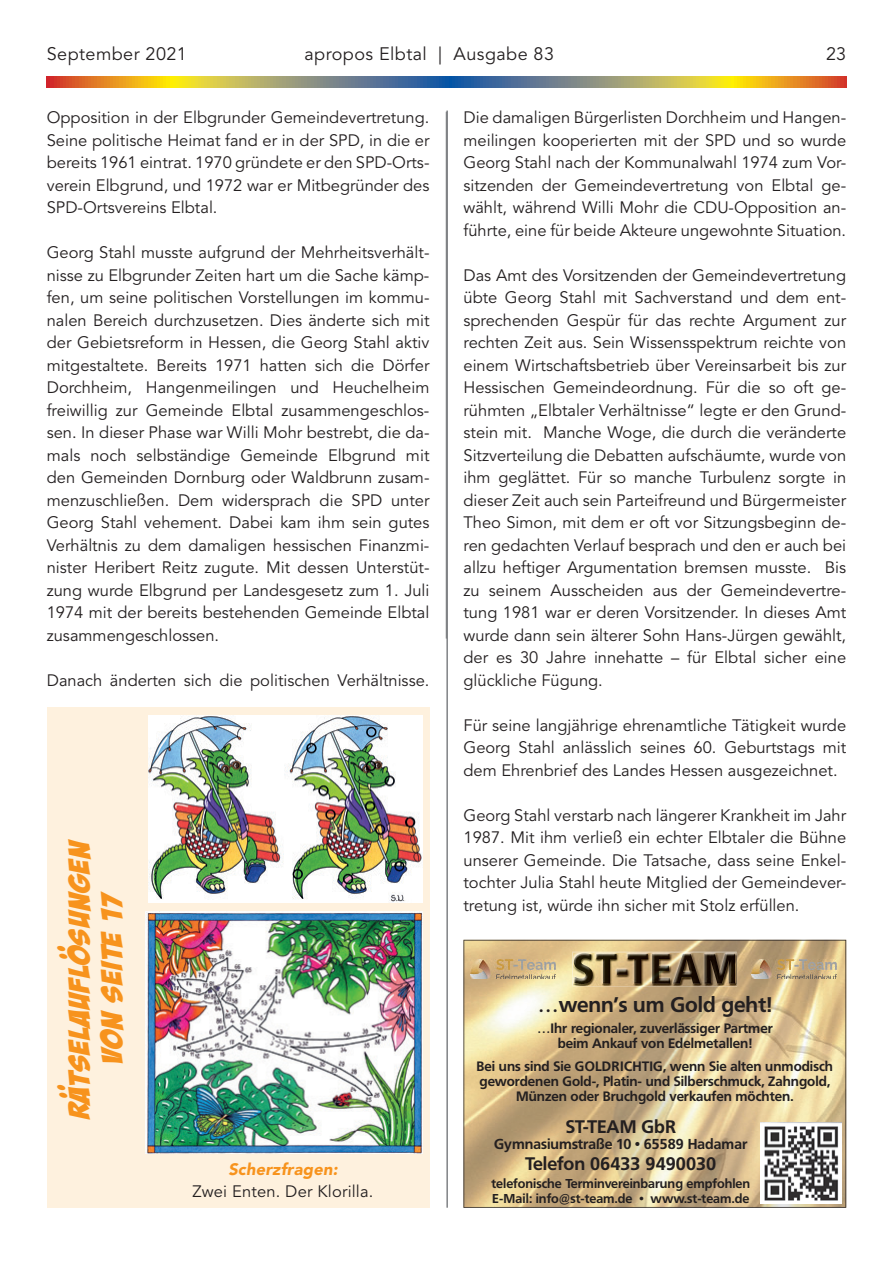
<style>
.page{position:relative;width:893px;height:1263px;background:#fff}
.page>*{position:absolute;margin:0;border:0;box-sizing:border-box;transform-origin:0 0}
.t1{font:29.4px/32.7px "Bada Boom BB";color:#f7931d;text-align:center;scale:1.25 1}
.t2{font:700 21px "Frutiger BQ";color:#231f20}
.t3{font:18px "Avenir LT Std";letter-spacing:.025em;color:#231f20}
.t4{font:700 18px "Frutiger BQ";color:#231f20}
.t5{font:16.5px/22.5px "Avenir LT Std";color:#231f20;text-align:justify}
.t6{font:italic 900 16.5px "Avenir LT Std";letter-spacing:.01em;color:#f7931d}
.t7{font:700 14.25px "Frutiger BQ";color:#231f20}
.t8{font:700 13.5px/15px "Frutiger BQ";color:#231f20;text-align:center}
.t9{font:700 12.75px/15px "Frutiger BQ";color:#231f20}
</style>
<div class="page">
<svg style="left:47px;top:77px;width:799px;height:10px;background:#a6955c"></svg>
<hr style="left:446px;top:111px;width:2px;height:1097px;background:#808285">
<div style="left:47px;top:707px;width:382px;height:501px;background:#fef1de"></div>
<svg style="left:463px;top:940px;width:383px;height:268px;background:#d4bb8e"></svg>
<img style="left:761px;top:1123px;width:80px;height:80px">
<img style="left:572px;top:952px;width:165px;height:34px">
<img style="left:573px;top:952px;width:164px;height:32px">
<img style="left:574px;top:953px;width:161px;height:31px">
<img style="left:471px;top:959px;width:85px;height:20px">
<img style="left:752px;top:959px;width:85px;height:20px">
<img style="left:148px;top:716px;width:274px;height:186px">
<img style="left:146px;top:912px;width:276px;height:241px">
<p class="t3" style="left:47px;top:44px;width:142px">September 2021</p>
<p class="t3" style="left:304px;top:44px;width:251px">apropos Elbtal | Ausgabe 83</p>
<p class="t3" style="left:826px;top:44px;width:22px">23</p>
<p class="t5" style="left:47px;top:107px;width:384px">Opposition in der Elbgrunder Gemeindevertretung.<br>Seine politische Heimat fand er in der SPD, in die er bereits 1961 eintrat. 1970 gründete er den SPD-Orts&shy;verein Elbgrund, und 1972 war er Mitbegründer des SPD-Ortsvereins Elbtal.</p>
<p class="t5" style="left:47px;top:242px;width:384px">Georg Stahl musste aufgrund der Mehrheitsverhält&shy;nisse zu Elbgrunder Zeiten hart um die Sache kämp&shy;fen, um seine politischen Vorstellungen im kommu&shy;nalen Bereich durchzusetzen. Dies änderte sich mit der Gebietsreform in Hessen, die Georg Stahl aktiv mitgestaltete. Bereits 1971 hatten sich die Dörfer Dorchheim, Hangenmeilingen und Heuchelheim freiwillig zur Gemeinde Elbtal zusammengeschlos&shy;sen. In dieser Phase war Willi Mohr bestrebt, die da&shy;mals noch selbständige Gemeinde Elbgrund mit den Gemeinden Dornburg oder Waldbrunn zusam&shy;menzuschließen. Dem widersprach die SPD unter Georg Stahl vehement. Dabei kam ihm sein gutes Verhältnis zu dem damaligen hessischen Finanzmi&shy;nister Heribert Reitz zugute. Mit dessen Unterstüt&shy;zung wurde Elbgrund per Landesgesetz zum 1. Juli 1974 mit der bereits bestehenden Gemeinde Elbtal zusammengeschlossen.</p>
<p class="t5" style="left:47px;top:669px;width:384px">Danach änderten sich die politischen Verhältnisse.</p>
<h1 class="t1" style="left:63px;top:1118px;width:226px;rotate:-90deg">RATSELAUFLOSUNGEN von Seite 17</h1>
<p class="t6" style="left:228px;top:1159px;width:111px">Scherzfragen:</p>
<p class="t5" style="left:193px;top:1181px;width:182px">Zwei Enten. Der Klorilla.</p>
<p class="t5" style="left:463px;top:107px;width:384px">Die damaligen Bürgerlisten Dorchheim und Hangen&shy;meilingen kooperierten mit der SPD und so wurde Georg Stahl nach der Kommunalwahl 1974 zum Vor&shy;sitzenden der Gemeindevertretung von Elbtal ge&shy;wählt, während Willi Mohr die CDU-Opposition an&shy;führte, eine für beide Akteure ungewohnte Situation.</p>
<p class="t5" style="left:463px;top:264px;width:384px">Das Amt des Vorsitzenden der Gemeindevertretung übte Georg Stahl mit Sachverstand und dem ent&shy;sprechenden Gespür für das rechte Argument zur rechten Zeit aus. Sein Wissensspektrum reichte von einem Wirtschaftsbetrieb über Vereinsarbeit bis zur Hessischen Gemeindeordnung. Für die so oft ge&shy;rühmten „Elbtaler Verhältnisse“ legte er den Grund&shy;stein mit. Manche Woge, die durch die veränderte Sitzverteilung die Debatten aufschäumte, wurde von ihm geglättet. Für so manche Turbulenz sorgte in dieser Zeit auch sein Parteifreund und Bürgermeister Theo Simon, mit dem er oft vor Sitzungsbeginn de&shy;ren gedachten Verlauf besprach und den er auch bei allzu heftiger Argumentation bremsen musste. Bis zu seinem Ausscheiden aus der Gemeindevertre&shy;tung 1981 war er deren Vorsitzender. In dieses Amt wurde dann sein älterer Sohn Hans-Jürgen gewählt, der es 30 Jahre innehatte – für Elbtal sicher eine glückliche Fügung.</p>
<p class="t5" style="left:463px;top:714px;width:384px">Für seine langjährige ehrenamtliche Tätigkeit wurde Georg Stahl anlässlich seines 60. Geburtstags mit dem Ehrenbrief des Landes Hessen ausgezeichnet.</p>
<p class="t5" style="left:463px;top:804px;width:384px">Georg Stahl verstarb nach längerer Krankheit im Jahr 1987. Mit ihm verließ ein echter Elbtaler die Bühne unserer Gemeinde. Die Tatsache, dass seine Enkel&shy;tochter Julia Stahl heute Mitglied der Gemeindever&shy;tretung ist, würde ihn sicher mit Stolz erfüllen.</p>
<p class="t2" style="left:538px;top:991px;width:236px">…wenn’s um Gold geht!</p>
<p class="t8" style="left:537px;top:1021px;width:237px">…Ihr regionaler, zuverlässiger Partmer beim Ankauf von Edelmetallen!</p>
<p class="t8" style="left:477px;top:1059px;width:358px">Bei uns sind Sie GOLDRICHTIG, wenn Sie alten unmodisch gewordenen Gold-, Platin- und Silberschmuck, Zahngold,<br>Münzen oder Bruchgold verkaufen möchten.</p>
<p class="t4" style="left:566px;top:1115px;width:112px">ST-TEAM GbR</p>
<p class="t7" style="left:494px;top:1135px;width:255px">Gymnasiumstraße 10 • 65589 Hadamar</p>
<p class="t4" style="left:525px;top:1153px;width:193px">Telefon 06433 9490030</p>
<p class="t9" style="left:491px;top:1176px;width:260px">telefonische Terminvereinbarung empfohlen<br>E-Mail: info@st-team.de • www.st-team.de</p>
</div>
